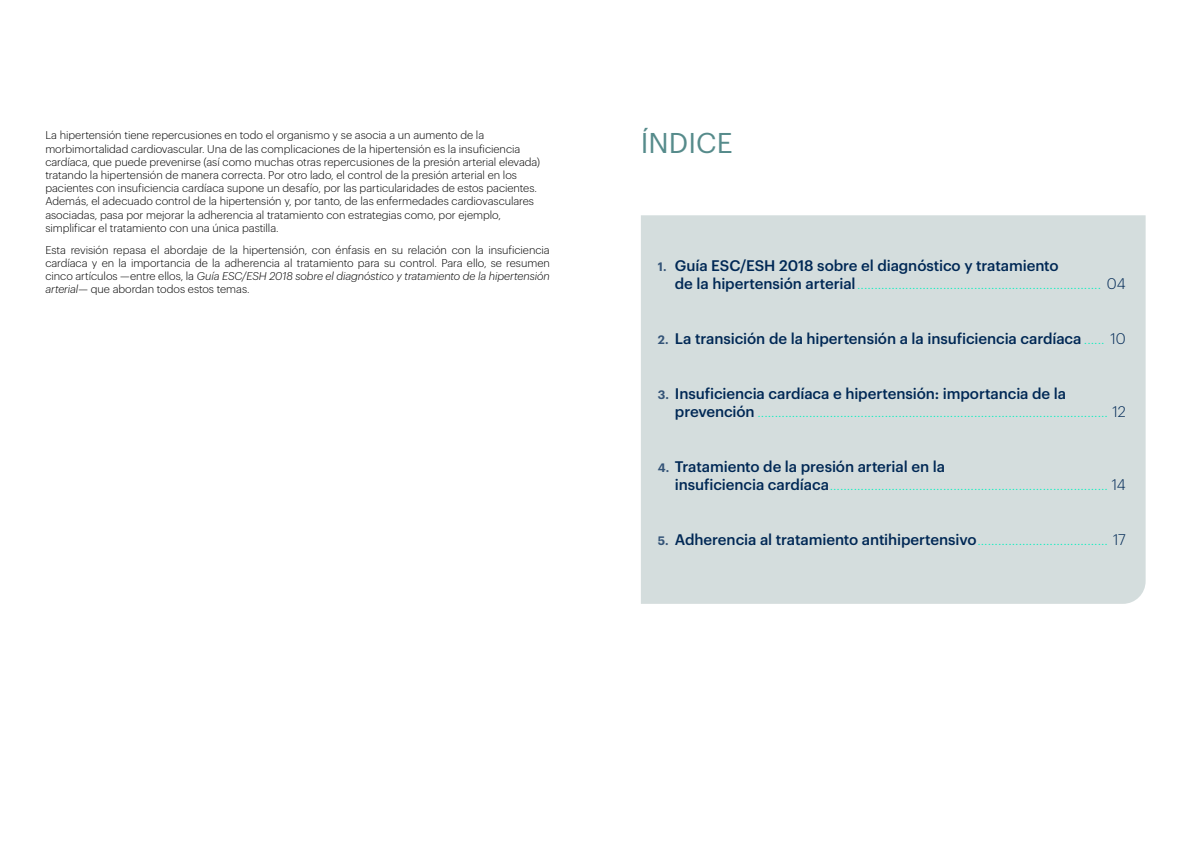
<style>
.page{position:relative;width:1191px;height:842px;background:#fff}
.page>*{position:absolute;margin:0;border:0;box-sizing:border-box;transform-origin:0 0}
.TXT_NORMAL{font:28px "Graphik";color:#568b8b}
.t1{font:300 15px/18px "Graphik";color:#00f0be}
.t2{font:500 15px "Graphik";letter-spacing:-.01em;color:#002855}
.Titular__regular{font:300 11px/13.2px "Graphik";color:#000}
.Texto_general{font:300 11px/13.2px "Graphik";color:#000;text-align:justify}
.s1{font-style:italic}
.s2{font-weight:600;font-size:12px;color:#335377}
.s3{font-weight:500;color:#002855}
.s4{color:#002855}
.s5{font-weight:300;color:#00f0be}
.s6{font-weight:300}
</style>
<div class="page">
<div style="left:641px;top:215px;width:504px;height:389px;background:#d4dddd"></div>
<p class="Titular__regular" style="left:45px;top:128px;width:496px">La hipertensión tiene repercusiones en todo el organismo y se asocia a un aumento de la morbimortalidad cardiovascular. Una de las complicaciones de la hipertensión es la insuficiencia cardíaca, que puede prevenirse (así como muchas otras repercusiones de la presión arterial elevada) tratando la hipertensión de manera correcta. Por otro lado, el control de la presión arterial en los pacientes con insuficiencia cardíaca supone un desafío, por las particularidades de estos pacientes.<br>Además, el adecuado control de la hipertensión y, por tanto, de las enfermedades cardiovasculares asociadas, pasa por mejorar la adherencia al tratamiento con estrategias como, por ejemplo, simplificar el tratamiento con una única pastilla.</p>
<p class="Texto_general" style="left:45px;top:242px;width:506px">Esta revisión repasa el abordaje de la hipertensión, con énfasis en su relación con la insuficiencia cardíaca y en la importancia de la adherencia al tratamiento para su control. Para ello, se resumen cinco artículos —entre ellos, la <span class="s1">Guía ESC/ESH 2018 sobre el diagnóstico y tratamiento de la hipertensión arterial</span>— que abordan todos estos temas.</p>
<p class="TXT_NORMAL" style="left:641px;top:122px;width:93px">ÍNDICE</p>
<p class="t1" style="left:675px;top:256px;width:452px;text-indent:-17px"><span class="s2">1.</span> <span class="s3">Guía ESC/ESH 2018 sobre el diagnóstico y tratamiento<br>de la hipertensión arterial</span>....................................................................... <span class="s4">04</span></p>
<p class="t2" style="left:658px;top:327px;width:469px"><span class="s2">2.</span> La transición de la hipertensión a la insuficiencia cardíaca <span class="s5">......</span> <span class="s6">10</span></p>
<p class="t1" style="left:675px;top:383px;width:452px;text-indent:-17px"><span class="s2">3.</span> <span class="s3">Insuficiencia cardíaca e hipertensión: importancia de la prevención</span> ...................................................................................................... <span class="s4">12</span></p>
<p class="t1" style="left:675px;top:456px;width:452px;text-indent:-17px"><span class="s2">4.</span> <span class="s3">Tratamiento de la presión arterial en la<br>insuficiencia cardíaca</span>................................................................................. <span class="s4">14</span></p>
<p class="t2" style="left:658px;top:528px;width:469px"><span class="s2">5.</span> Adherencia al tratamiento antihipertensivo<span class="s5">......................................</span> <span class="s6">17</span></p>
</div>
